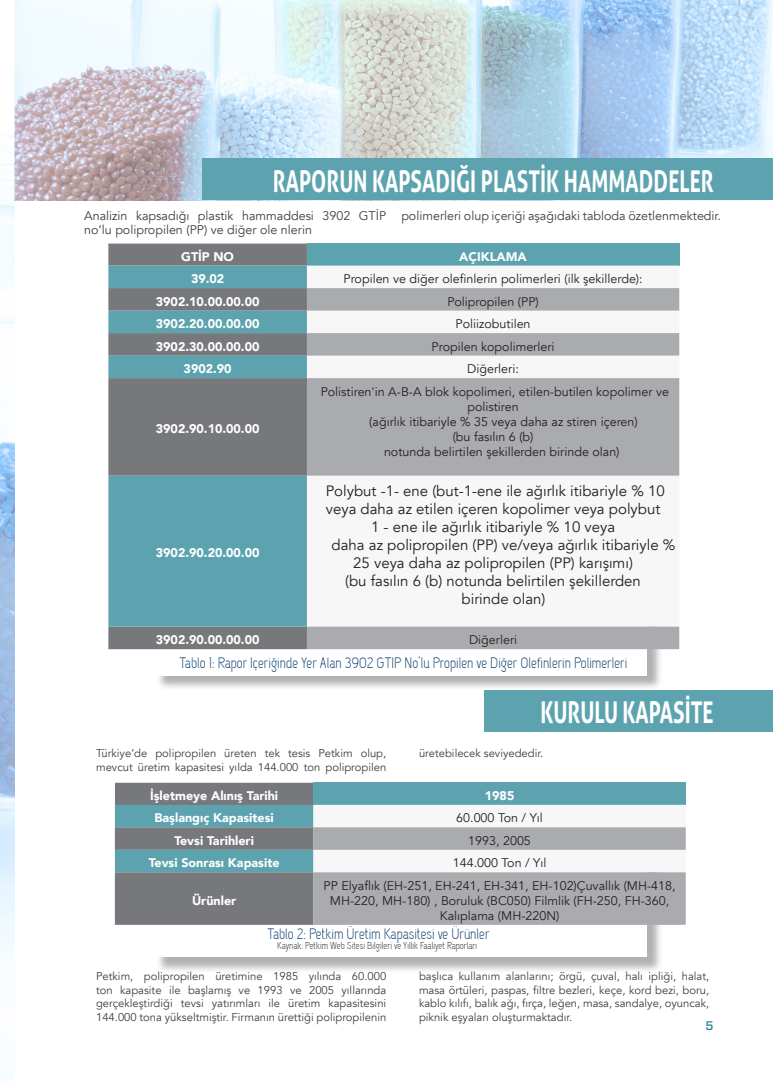
<style>
.page{position:relative;width:773px;height:1081px;background:#fff}
.page>*{position:absolute;margin:0;border:0;box-sizing:border-box;transform-origin:0 0}
.t1{font:700 30px "Aller";color:#fff;scale:.7 1}
.t2{font:15px/18px "Avenir";color:#231f20}
.t3{font:15px "Capsuula";color:#003667}
.t4{font:12.5px/15px "Avenir";color:#231f20;text-align:center}
.t5{font:900 12.5px "Avenir";color:#fff}
.t6{font:12.5px/13.8px "Avenir";color:#3e3e3f}
.t7{font:500 12.5px "Vitesse";color:#23899d}
.t8{font:11.25px/13.5px "Avenir";color:#3e3e3f;text-align:justify}
.t9{font:10px "Capsuula";color:#231f20}
</style>
<div class="page">
<div style="left:156px;top:582px;width:506px;height:109px;background:#231f20;opacity:.35"></div>
<div style="left:154px;top:580px;width:492px;height:95px;background:#fff"></div>
<div style="left:156px;top:855px;width:506px;height:118px;background:#231f20;opacity:.35"></div>
<div style="left:154px;top:853px;width:492px;height:104px;background:#fff"></div>
<img style="left:14px;top:0;width:758px;height:200px">
<img style="left:0;top:163px;width:14px;height:789px">
<div style="left:202px;top:159px;width:570px;height:41px;background:#5ca3af"></div>
<div style="left:484px;top:690px;width:288px;height:41px;background:#5ca3af"></div>
<div style="left:108px;top:244px;width:199px;height:405px;background:#76787b"></div>
<div style="left:307px;top:243px;width:372px;height:23px;background:#5ca3af"></div>
<div style="left:108px;top:266px;width:199px;height:361px;background:#5ca3af"></div>
<svg style="left:108px;top:288px;width:199px;height:188px;background:#708388"></svg>
<svg style="left:307px;top:288px;width:372px;height:361px;fill:#f6f7f6"></svg>
<hr style="left:108px;top:243px;width:199px;height:1px;background:#f6f7f6">
<div style="left:115px;top:782px;width:198px;height:23px;background:#76787b"></div>
<div style="left:313px;top:782px;width:372px;height:23px;background:#5ca3af"></div>
<svg style="left:115px;top:805px;width:199px;height:120px;background:#6d888f"></svg>
<svg style="left:313px;top:827px;width:372px;height:98px;fill:#aaabaf"></svg>
<hr style="left:115px;top:782px;width:198px;height:1px;background:#f6f7f6">
<p class="t1" style="left:273px;top:163px;width:631px">RAPORUN KAPSADIĞI PLASTİK HAMMADDELER</p>
<p class="t6" style="left:84px;top:209px;width:303px">Analizin kapsadığı plastik hammaddesi 3902 GTİP no’lu polipropilen (PP) ve diğer ole nlerin</p>
<p class="t6" style="left:401px;top:209px;width:321px">polimerleri olup içeriği aşağıdaki tabloda özetlenmektedir.</p>
<p class="t5" style="left:181px;top:245px;width:54px">GTİP NO</p>
<p class="t5" style="left:459px;top:245px;width:69px">AÇIKLAMA</p>
<p class="t5" style="left:191px;top:268px;width:35px">39.02</p>
<p class="t4" style="left:343px;top:271px;width:300px">Propilen ve diğer olefinlerin polimerleri (ilk şekillerde):</p>
<p class="t5" style="left:156px;top:290px;width:105px">3902.10.00.00.00</p>
<p class="t4" style="left:447px;top:294px;width:93px">Polipropilen (PP)</p>
<p class="t5" style="left:156px;top:313px;width:105px">3902.20.00.00.00</p>
<p class="t4" style="left:455px;top:316px;width:76px">Poliizobutilen</p>
<p class="t5" style="left:156px;top:335px;width:105px">3902.30.00.00.00</p>
<p class="t4" style="left:431px;top:339px;width:124px">Propilen kopolimerleri</p>
<p class="t5" style="left:183px;top:358px;width:50px">3902.90</p>
<p class="t4" style="left:467px;top:361px;width:53px">Diğerleri:</p>
<p class="t5" style="left:156px;top:418px;width:105px">3902.90.10.00.00</p>
<p class="t5" style="left:156px;top:542px;width:105px">3902.90.20.00.00</p>
<p class="t4" style="left:320px;top:384px;width:350px">Polistiren'in A-B-A blok kopolimeri, etilen-butilen kopolimer ve polistiren</p>
<p class="t4" style="left:369px;top:414px;width:270px">(ağırlık itibariyle % 35 veya daha az stiren içeren)</p>
<p class="t4" style="left:452px;top:429px;width:82px">(bu fasılın 6 (b)</p>
<p class="t4" style="left:384px;top:444px;width:237px">notunda belirtilen şekillerden birinde olan)</p>
<p class="t2" style="left:325px;top:482px;width:340px">Polybut -1- ene (but-1-ene ile ağırlık itibariyle % 10 veya daha az etilen içeren kopolimer veya polybut</p>
<p class="t2" style="left:371px;top:518px;width:245px">1 - ene ile ağırlık itibariyle % 10 veya</p>
<p class="t2" style="left:353px;top:536px;width:323px;text-indent:-22px">daha az polipropilen (PP) ve/veya ağırlık itibariyle %<br>25 veya daha az polipropilen (PP) karışımı)</p>
<p class="t2" style="left:345px;top:572px;width:297px">(bu fasılın 6 (b) notunda belirtilen şekillerden</p>
<p class="t2" style="left:461px;top:590px;width:85px">birinde olan)</p>
<p class="t5" style="left:156px;top:629px;width:105px">3902.90.00.00.00</p>
<p class="t4" style="left:469px;top:632px;width:50px">Diğerleri</p>
<p class="t3" style="left:179px;top:655px;width:449px">Tablo 1: Rapor Içeriğinde Yer Alan 3902 GTIP No’lu Propilen ve Diğer Olefinlerin Polimerleri</p>
<p class="t1" style="left:540px;top:694px;width:249px">KURULU KAPASİTE</p>
<p class="t8" style="left:96px;top:747px;width:292px">Türkiye’de polipropilen üreten tek tesis Petkim olup, mevcut üretim kapasitesi yılda 144.000 ton polipropilen</p>
<p class="t8" style="left:419px;top:747px;width:126px">üretebilecek seviyededir.</p>
<p class="t5" style="left:150px;top:785px;width:129px">İşletmeye Alınış Tarihi</p>
<p class="t5" style="left:484px;top:785px;width:31px">1985</p>
<p class="t5" style="left:154px;top:807px;width:121px">Başlangıç Kapasitesi</p>
<p class="t4" style="left:456px;top:811px;width:88px">60.000 Ton / Yıl</p>
<p class="t5" style="left:174px;top:830px;width:81px">Tevsi Tarihleri</p>
<p class="t4" style="left:468px;top:833px;width:64px">1993, 2005</p>
<p class="t5" style="left:149px;top:852px;width:132px">Tevsi Sonrası Kapasite</p>
<p class="t4" style="left:452px;top:856px;width:95px">144.000 Ton / Yıl</p>
<p class="t5" style="left:192px;top:890px;width:46px">Ürünler</p>
<p class="t4" style="left:323px;top:878px;width:353px">PP Elyaflık (EH-251, EH-241, EH-341, EH-102)Çuvallık (MH-418,<br>MH-220, MH-180) , Boruluk (BC050) Filmlik (FH-250, FH-360,<br>Kalıplama (MH-220N)</p>
<p class="t3" style="left:267px;top:925px;width:223px">Tablo 2: Petkim Üretim Kapasitesi ve Ürünler</p>
<p class="t9" style="left:277px;top:940px;width:201px">Kaynak: Petkim Web Sitesi Bilgileri ve Yıllık Faaliyet Raporları</p>
<p class="t8" style="left:96px;top:970px;width:292px">Petkim, polipropilen üretimine 1985 yılında 60.000 ton kapasite ile başlamış ve 1993 ve 2005 yıllarında gerçekleştirdiği tevsi yatırımları ile üretim kapasitesini 144.000 tona yükseltmiştir. Firmanın ürettiği polipropilenin</p>
<p class="t8" style="left:419px;top:970px;width:292px">başlıca kullanım alanlarını; örgü, çuval, halı ipliği, halat, masa örtüleri, paspas, filtre bezleri, keçe, kord bezi, boru, kablo kılıfı, balık ağı, fırça, leğen, masa, sandalye, oyuncak, piknik eşyaları oluşturmaktadır.</p>
<p class="t7" style="left:705px;top:1017px;width:10px">5</p>
</div>
